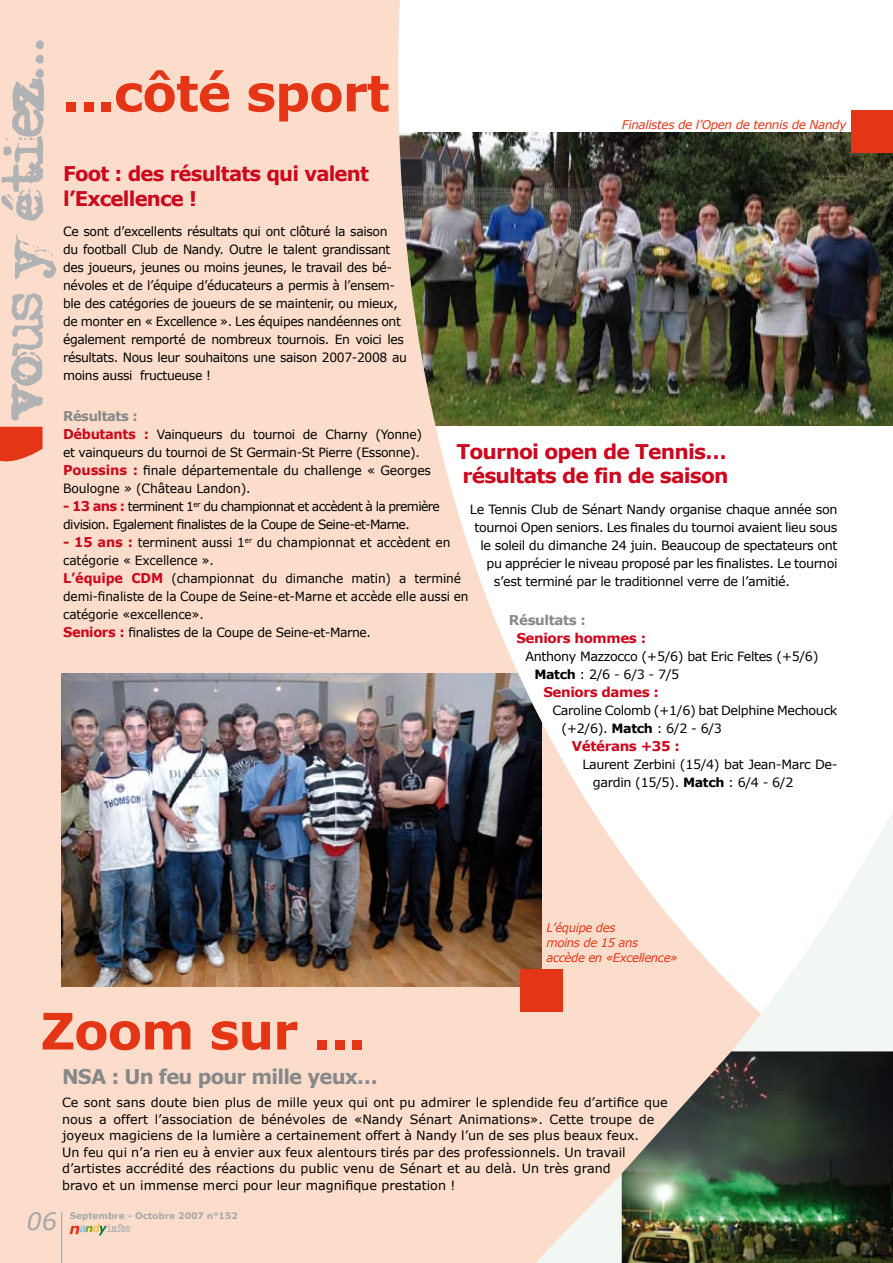
<style>
.page{position:relative;width:893px;height:1263px;background:#fff}
.page>*{position:absolute;margin:0;border:0;box-sizing:border-box;transform-origin:0 0}
.t1{font:52.5px "Adler";letter-spacing:-.105em;color:#b1b2b4}
.t2{font:700 50.25px "Verdana";letter-spacing:-.02em;color:#e53517}
.t3{font:italic 24px "Verdana";color:#a7a8aa}
.t4{font:700 20.25px/24.3px "Verdana";letter-spacing:-.04em;color:#cc071e}
.t5{font:700 20.25px "Verdana";letter-spacing:-.04em;color:#878889}
.t6{font:700 13.5px "Verdana";letter-spacing:-.03em;color:#cc071e}
.t7{font:700 13.5px "Verdana";letter-spacing:-.03em;color:#878889}
.t8{font:12.75px/18px "Verdana";letter-spacing:-.03em;color:#000}
.t9{font:12.75px/16.5px "Verdana";color:#000}
.t10{font:12.75px/18px "Verdana";letter-spacing:-.01em;color:#000;scale:.96 1}
.t11{font:12.75px/18px "Verdana";letter-spacing:-.05em;color:#000}
.t12{font:italic 12px/15px "Verdana";letter-spacing:-.03em;color:#e53517}
.t13{font:700 9px "Verdana";color:#a7a8aa}
.s1{font-weight:700;font-size:13.5px;color:#cc071e}
.s2{font-weight:700}
</style>
<div class="page">
<div style="left:0;top:0;width:873px;height:1263px;background:#fcddcb"></div>
<img style="left:61px;top:673px;width:305px;height:313px">
<img style="left:366px;top:0;width:153px;height:987px">
<img style="left:397px;top:133px;width:122px;height:292px">
<svg style="left:519px;top:0;width:374px;height:1263px;fill:#fff"></svg>
<hr style="left:61px;top:1212px;width:1px;height:51px;background:#a7a8aa">
<svg style="left:70px;top:1223px;width:60px;height:12px"></svg>
<svg style="left:0;top:427px;width:43px;height:35px;background:#e84c30"></svg>
<div style="left:851px;top:111px;width:42px;height:42px;background:#e53517"></div>
<svg style="left:884px;top:430px;width:9px;height:396px"></svg>
<img style="left:622px;top:1052px;width:271px;height:211px">
<h1 class="t1" style="left:1px;top:420px;width:390px;rotate:-90deg">vous y étiez...</h1>
<h2 class="t2" style="left:62px;top:61px;width:329px">...côté sport</h2>
<p class="t12" style="left:622px;top:117px;width:226px">Finalistes de l’Open de tennis de Nandy</p>
<h3 class="t4" style="left:63px;top:161px;width:307px">Foot : des résultats qui valent l’Excellence !</h3>
<p class="t8" style="left:63px;top:222px;width:345px">Ce sont d’excellents résultats qui ont clôturé la saison<br>du football Club de Nandy. Outre le talent grandissant des joueurs, jeunes ou moins jeunes, le travail des bé&shy;névoles et de l’équipe d’éducateurs a permis à l’ensem&shy;ble des catégories de joueurs de se maintenir, ou mieux, de monter en « Excellence ». Les équipes nandéennes ont également remporté de nombreux tournois. En voici les résultats. Nous leur souhaitons une saison 2007-2008 au moins aussi fructueuse !</p>
<p class="t7" style="left:63px;top:407px;width:76px">Résultats :</p>
<p class="t8" style="left:63px;top:425px;width:369px"><span class="s1">Débutants :</span> Vainqueurs du tournoi de Charny (Yonne) et vainqueurs du tournoi de St Germain-St Pierre (Essonne).<br><span class="s1">Poussins :</span> finale départementale du challenge « Georges Boulogne » (Château Landon).</p>
<p class="t11" style="left:63px;top:497px;width:378px"><span class="s1">- 13 ans :</span> terminent 1<sup>er</sup> du championnat et accèdent à la première division. Egalement finalistes de la Coupe de Seine-et-Marne.</p>
<p class="t10" style="left:63px;top:533px;width:424px"><span class="s1">- 15 ans :</span> terminent aussi 1<sup>er</sup> du championnat et accèdent en catégorie « Excellence ».<br><span class="s1">L’équipe CDM</span> (championnat du dimanche matin) a terminé demi-finaliste de la Coupe de Seine-et-Marne et accède elle aussi en catégorie «excellence».<br><span class="s1">Seniors :</span> finalistes de la Coupe de Seine-et-Marne.</p>
<h3 class="t4" style="left:456px;top:439px;width:274px">Tournoi open de Tennis… résultats de fin de saison</h3>
<p class="t8" style="left:470px;top:500px;width:369px">Le Tennis Club de Sénart Nandy organise chaque année son</p>
<p class="t8" style="left:474px;top:518px;width:365px">tournoi Open seniors. Les finales du tournoi avaient lieu sous</p>
<p class="t8" style="left:480px;top:536px;width:359px">le soleil du dimanche 24 juin. Beaucoup de spectateurs ont</p>
<p class="t8" style="left:486px;top:554px;width:353px">pu apprécier le niveau proposé par les finalistes. Le tournoi</p>
<p class="t8" style="left:494px;top:572px;width:298px">s’est terminé par le traditionnel verre de l’amitié.</p>
<p class="t7" style="left:509px;top:612px;width:79px">Résultats :</p>
<p class="t6" style="left:516px;top:630px;width:131px">Seniors hommes :</p>
<p class="t8" style="left:534px;top:647px;width:285px;text-indent:-9px">Anthony Mazzocco (+5/6) bat Eric Feltes (+5/6)<br><span class="s2">Match</span> : 2/6 - 6/3 - 7/5</p>
<p class="t6" style="left:543px;top:684px;width:117px">Seniors dames :</p>
<p class="t8" style="left:561px;top:701px;width:277px;text-indent:-9px">Caroline Colomb (+1/6) bat Delphine Mechouck (+2/6). <span class="s2">Match</span> : 6/2 - 6/3</p>
<p class="t6" style="left:572px;top:738px;width:110px">Vétérans +35 :</p>
<p class="t8" style="left:593px;top:755px;width:246px;text-indent:-10px">Laurent Zerbini (15/4) bat Jean-Marc De&shy;gardin (15/5). <span class="s2">Match</span> : 6/4 - 6/2</p>
<h2 class="t2" style="left:40px;top:999px;width:327px">Zoom sur ...</h2>
<p class="t12" style="left:546px;top:920px;width:133px">L’équipe des<br>moins de 15 ans accède en «Excellence»</p>
<h3 class="t5" style="left:62px;top:1064px;width:317px">NSA : Un feu pour mille yeux…</h3>
<p class="t9" style="left:62px;top:1094px;width:607px">Ce sont sans doute bien plus de mille yeux qui ont pu admirer le splendide feu d’artifice que nous a offert l’association de bénévoles de «Nandy Sénart Animations». Cette troupe de joyeux magiciens de la lumière a certainement offert à Nandy l’un de ses plus beaux feux.<br>Un feu qui n’a rien eu à envier aux feux alentours tirés par des professionnels. Un travail d’artistes accrédité des réactions du public venu de Sénart et au delà. Un très grand<br>bravo et un immense merci pour leur magnifique prestation !</p>
<h3 class="t3" style="left:26px;top:1206px;width:32px">06</h3>
<p class="t13" style="left:70px;top:1210px;width:170px">Septembre - Octobre 2007 n°152</p>
</div>
